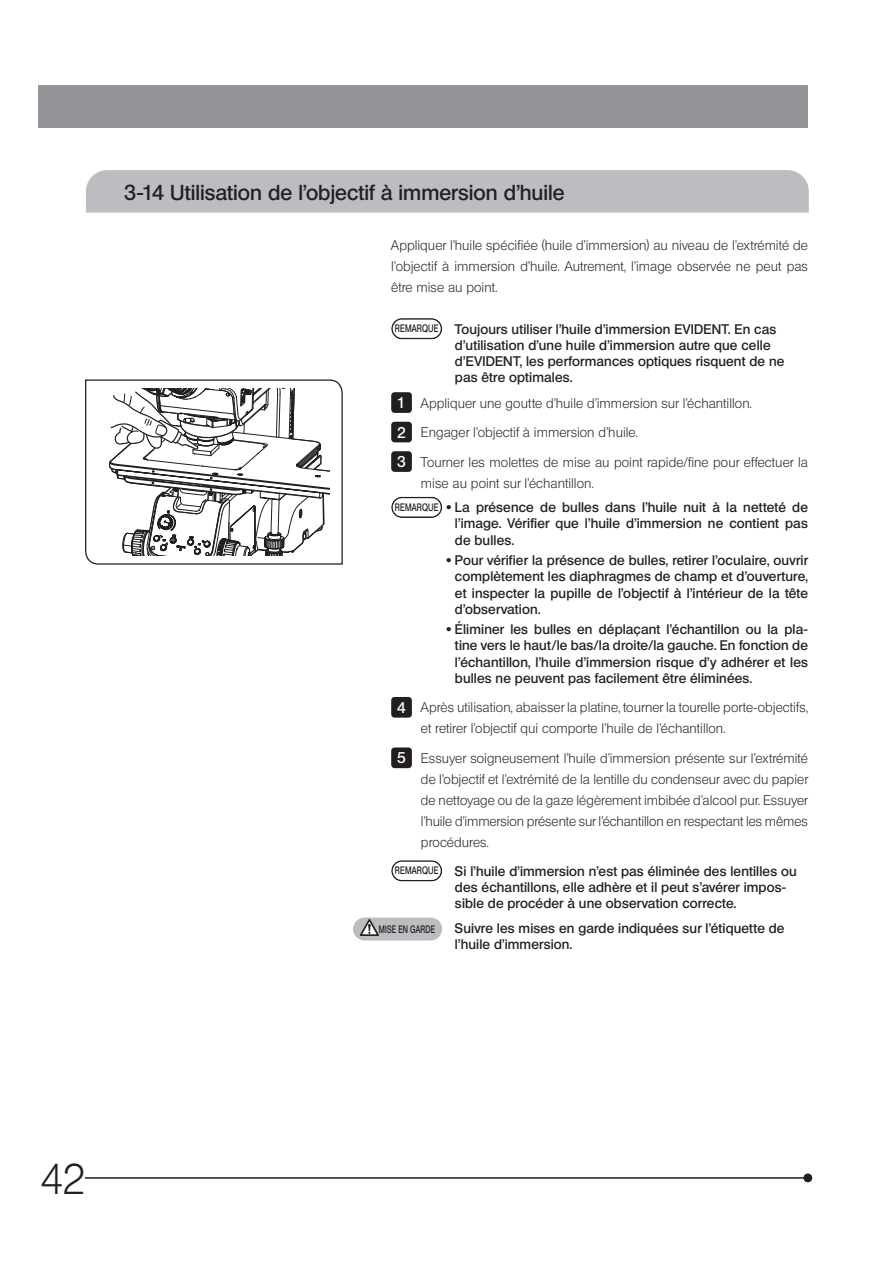
<style>
.page{position:relative;width:893px;height:1263px;background:#fff}
.page>*{position:absolute;margin:0;border:0;box-sizing:border-box;transform-origin:0 0}
.t1{font:42px "Olympus Leicht Normal";color:#231f20}
.t2{font:21px "Olympus Leicht Halbfett";color:#231f20}
.t3{font:15.15px/29.5px "Olympus Leicht Halbfett";color:#fff;text-align:justify}
.t4{font:13.5px/16.2px "Olympus Leicht Halbfett";letter-spacing:.01em;color:#231f20}
.t5{font:13.5px/21px "Olympus Leicht Normal";letter-spacing:.005em;color:#231f20;text-align:justify}
.t6{font:10.5px "Olympus Leicht Halbfett";letter-spacing:.025em;color:#231f20;scale:.75 1}
.t7{font:10.5px "Olympus Leicht Halbfett";letter-spacing:.025em;color:#231f20;scale:.7 1}
.s1{font-family:"Olympus Leicht Normal"}
</style>
<div class="page">
<div style="left:804px;top:1174px;width:8px;height:8px;background:#231f20;border-radius:50%"></div>
<hr style="left:85px;top:1177px;width:723px;height:1px;background:#231f20">
<div style="left:38px;top:85px;width:770px;height:43px;background:#939598"></div>
<svg style="left:85px;top:379px;width:258px;height:186px"></svg>
<div style="left:391px;top:318px;width:51px;height:21px;border:2px solid #231f20;border-radius:10px"></div>
<div style="left:391px;top:392px;width:21px;height:21px;background:#231f20;border-radius:3px"></div>
<div style="left:391px;top:422px;width:21px;height:20px;background:#231f20;border-radius:3px"></div>
<div style="left:391px;top:451px;width:21px;height:21px;background:#231f20;border-radius:3px"></div>
<div style="left:391px;top:497px;width:51px;height:21px;border:2px solid #231f20;border-radius:10px"></div>
<div style="left:391px;top:697px;width:21px;height:21px;background:#231f20;border-radius:3px"></div>
<div style="left:391px;top:747px;width:21px;height:21px;background:#231f20;border-radius:3px"></div>
<div style="left:391px;top:860px;width:51px;height:21px;border:2px solid #231f20;border-radius:10px"></div>
<div style="left:353px;top:917px;width:89px;height:24px;background:#bcbdc0;border-radius:12px"></div>
<svg style="left:360px;top:919px;width:19px;height:17px"></svg>
<div style="left:86px;top:170px;width:723px;height:43px;background:#bcbdc0"></div>
<h2 class="t2" style="left:124px;top:180px;width:442px">3-14 Utilisation de l'objectif à immersion d'huile</h2>
<p class="t5" style="left:391px;top:235px;width:418px">Appliquer l’huile spécifiée (huile d'immersion) au niveau de l'extrémité de l’objectif à immersion d'huile. Autrement, l'image observée ne peut pas être mise au point.</p>
<p class="t4" style="left:455px;top:321px;width:331px">Toujours utiliser l'huile d'immersion EVIDENT. En cas d'utilisation d'une huile d'immersion autre que celle d'EVIDENT, les performances optiques risquent de ne pas être optimales.</p>
<p class="t5" style="left:421px;top:388px;width:388px;line-height:29.5px;text-align:left">Appliquer une goutte d'huile d'immersion sur l'échantillon.<br>Engager l'objectif à immersion d'huile.<br>Tourner les molettes de mise au point rapide/fine pour effectuer la</p>
<p class="t5" style="left:421px;top:472px;width:174px">mise au point sur l'échantillon.</p>
<p class="t4" style="left:455px;top:499px;width:354px;text-align:justify;text-indent:-9px"><span class="s1">·</span> La présence de bulles dans l'huile nuit à la netteté de l'image. Vérifier que l'huile d'immersion ne contient pas de bulles.</p>
<p class="t4" style="left:455px;top:552px;width:354px;text-align:justify;text-indent:-9px"><span class="s1">·</span> Pour vérifier la présence de bulles, retirer l'oculaire, ouvrir complètement les diaphragmes de champ et d'ouverture, et inspecter la pupille de l'objectif à l'intérieur de la tête d'observation.</p>
<p class="t4" style="left:455px;top:621px;width:354px;text-align:justify;text-indent:-9px"><span class="s1">·</span> Éliminer les bulles en déplaçant l'échantillon ou la pla&shy;tine vers le haut/le bas/la droite/la gauche. En fonction de l'échantillon, l'huile d'immersion risque d'y adhérer et les bulles ne peuvent pas facilement être éliminées.</p>
<p class="t5" style="left:421px;top:697px;width:388px">Après utilisation, abaisser la platine, tourner la tourelle porte-objectifs, et retirer l'objectif qui comporte l'huile de l'échantillon.</p>
<p class="t5" style="left:421px;top:747px;width:388px">Essuyer soigneusement l'huile d'immersion présente sur l'extrémité de l'objectif et l'extrémité de la lentille du condenseur avec du papier de nettoyage ou de la gaze légèrement imbibée d'alcool pur. Essuyer l'huile d'immersion présente sur l'échantillon en respectant les mêmes procédures.</p>
<p class="t4" style="left:455px;top:863px;width:343px">Si l'huile d'immersion n'est pas éliminée des lentilles ou des échantillons, elle adhère et il peut s'avérer impos&shy;sible de procéder à une observation correcte.</p>
<p class="t4" style="left:455px;top:920px;width:331px">Suivre les mises en garde indiquées sur l'étiquette de l'huile d'immersion.</p>
<p class="t6" style="left:395px;top:322px;width:60px">REMARQUE</p>
<p class="t3" style="left:397px;top:388px;width:10px">1<br>2<br>3</p>
<p class="t6" style="left:395px;top:501px;width:60px">REMARQUE</p>
<p class="t3" style="left:397px;top:693px;width:10px">4</p>
<p class="t3" style="left:397px;top:743px;width:10px">5</p>
<p class="t6" style="left:395px;top:864px;width:60px">REMARQUE</p>
<p class="t7" style="left:379px;top:923px;width:82px">MISE EN GARDE</p>
<h1 class="t1" style="left:41px;top:1154px;width:46px">42</h1>
</div>
